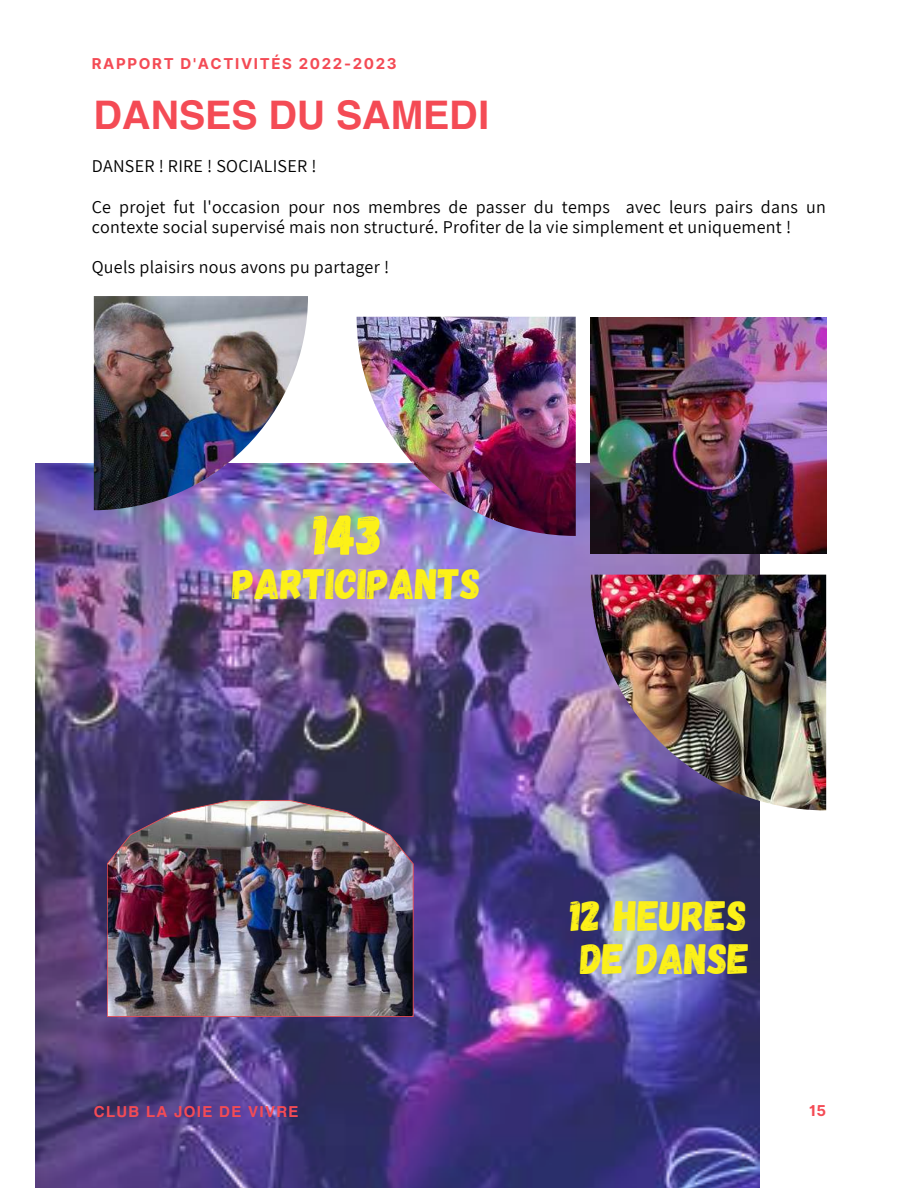
<style>
.page{position:relative;width:918px;height:1188px;background:#fff}
.page>*{position:absolute;margin:0;border:0;box-sizing:border-box;transform-origin:0 0}
.t1{font:56.4px "Gagalin";color:#fcf118}
.t2{font:42.3px/42.3px "Gagalin";color:#fcf118}
.t3{font:700 39px "Helios";color:#f44b55}
.t4{font:18px/20.2px "Assistant";letter-spacing:.015em;color:#000}
.t5{font:700 15px "Inter";letter-spacing:.11em;color:#f44b55}
.t6{font:700 15px "Helios";letter-spacing:.085em;color:#f44b55}
</style>
<div class="page">
<img style="left:35px;top:464px;width:725px;height:724px">
<img style="left:357px;top:317px;width:219px;height:219px">
<img style="left:590px;top:318px;width:236px;height:236px">
<img style="left:590px;top:575px;width:236px;height:235px">
<img style="left:107px;top:800px;width:307px;height:217px">
<img style="left:94px;top:296px;width:214px;height:214px">
<p class="t5" style="left:92px;top:54px;width:306px">RAPPORT D'ACTIVITÉS 2022-2023</p>
<h3 class="t3" style="left:94px;top:90px;width:397px">DANSES DU SAMEDI</h3>
<p class="t4" style="left:92px;top:155px;width:226px">DANSER ! RIRE ! SOCIALISER !</p>
<p class="t4" style="left:92px;top:196px;width:736px">Ce projet fut l'occasion pour nos membres de passer du temps avec leurs pairs dans un contexte social supervisé mais non structuré. Profiter de la vie simplement et uniquement !</p>
<p class="t4" style="left:92px;top:257px;width:299px">Quels plaisirs nous avons pu partager !</p>
<h1 class="t1" style="left:314px;top:498px;width:70px">143</h1>
<h2 class="t2" style="left:232px;top:561px;width:250px">PARTICIPANTS</h2>
<h2 class="t2" style="left:570px;top:893px;width:181px">12 HEURES<br>DE DANSE</h2>
<p class="t6" style="left:94px;top:1102px;width:206px">CLUB LA JOIE DE VIVRE</p>
<p class="t5" style="left:809px;top:1102px;width:18px">15</p>
</div>
